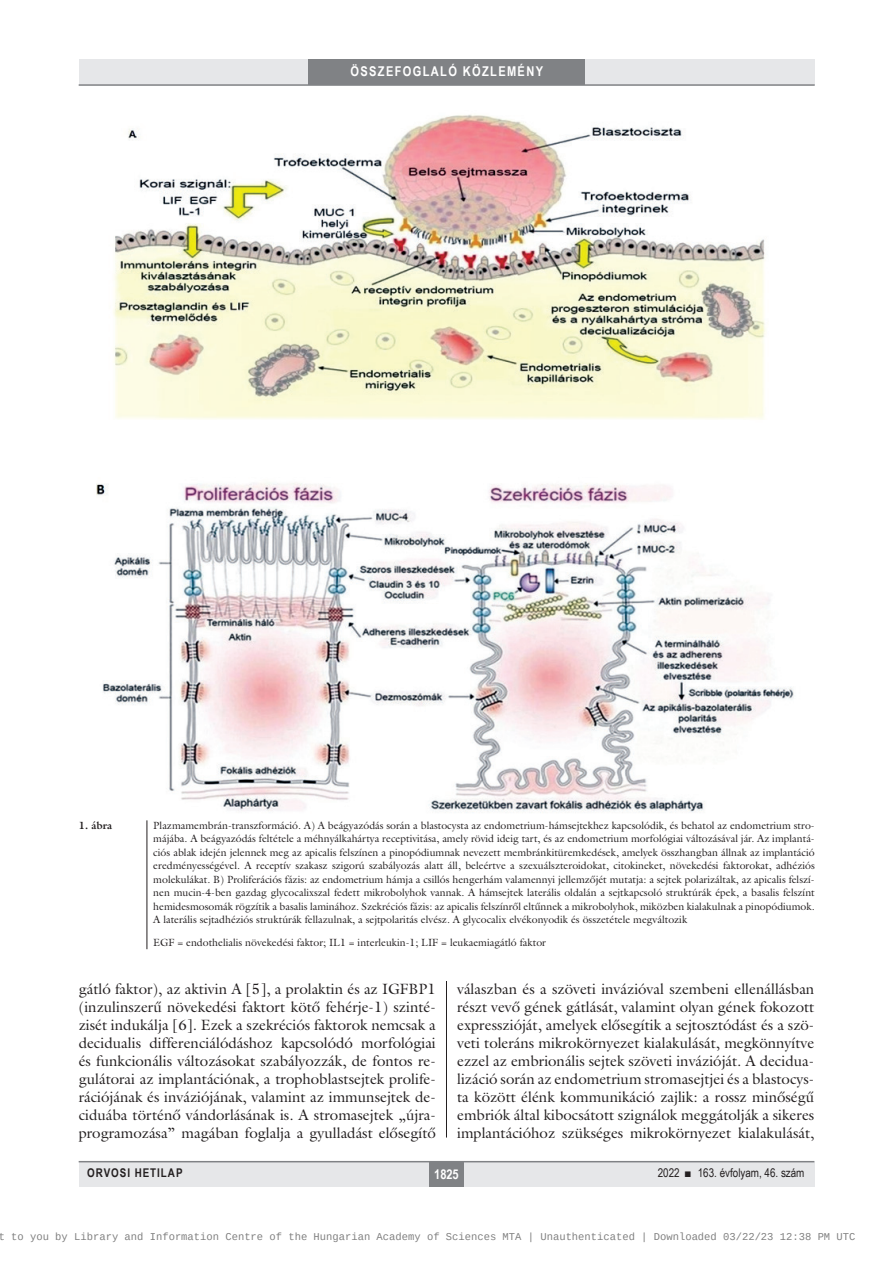
<style>
.page{position:relative;width:893px;height:1263px;background:#fff}
.page>*{position:absolute;margin:0;border:0;box-sizing:border-box;transform-origin:0 0}
.body-s{font:15px/18px "Galliard Reg";color:#231f20;text-align:justify}
.rovatcim_jo{font:700 13.5px "Arial Narrow";letter-spacing:.1em;color:#fff}
.oldalszam{font:700 13.5px "Arial Narrow";color:#fff}
.pagina{font:12px "Arial Narrow";color:#231f20}
.pagina-2{font:700 12px "Arial Narrow";letter-spacing:.08em;color:#231f20}
.kepalairas2{font:10.5px/13.5px "Galliard Reg";color:#231f20;text-align:justify}
.t1{font:10.5px "Liberation Mono";color:rgb(0 0 0/.5)}
.kepalairas1{font:700 10.5px "Galliard Reg";color:#231f20}
</style>
<div class="page">
<div style="left:79px;top:1161px;width:735px;height:25px;background:#e6e7e9"></div>
<div style="left:429px;top:1161px;width:34px;height:25px;background:#808285"></div>
<hr style="left:79px;top:1161px;width:735px;height:1px;background:#808285">
<div style="left:79px;top:60px;width:735px;height:25px;background:#e6e7e9"></div>
<div style="left:308px;top:60px;width:277px;height:25px;background:#808285"></div>
<hr style="left:79px;top:84px;width:736px;height:2px;background:#808285">
<hr style="left:446px;top:111px;width:1px;height:1026px;background:#231f20">
<div style="left:79px;top:820px;width:736px;height:161px;background:#fff"></div>
<hr style="left:147px;top:820px;width:1px;height:129px;background:#231f20">
<img style="left:96px;top:111px;width:698px;height:708px">
<p class="rovatcim_jo" style="left:350px;top:61px;width:194px">ÖSSZEFOGLALÓ KÖZLEMÉNY</p>
<p class="kepalairas1" style="left:79px;top:818px;width:35px">1. ábra</p>
<p class="kepalairas2" style="left:153px;top:818px;width:663px">Plazmamembrán-transzformáció. A) A beágyazódás során a blastocysta az endometrium-hámsejtekhez kapcsolódik, és behatol az endometrium stro&shy;májába. A beágyazódás feltétele a méhnyálkahártya receptivitása, amely rövid ideig tart, és az endometrium morfológiai változásával jár. Az implantá&shy;ciós ablak idején jelennek meg az apicalis felszínen a pinopódiumnak nevezett membránkitüremkedések, amelyek összhangban állnak az implantáció eredményességével. A receptív szakasz szigorú szabályozás alatt áll, beleértve a szexuálszteroidokat, citokineket, növekedési faktorokat, adhéziós molekulákat. B) Proliferációs fázis: az endometrium hámja a csillós hengerhám valamennyi jellemzőjét mutatja: a sejtek polarizáltak, az apicalis felszí&shy;nen mucin-4-ben gazdag glycocalixszal fedett mikrobolyhok vannak. A hámsejtek laterális oldalán a sejtkapcsoló struktúrák épek, a basalis felszínt hemidesmosomák rögzítik a basalis laminához. Szekréciós fázis: az apicalis felszínről eltűnnek a mikrobolyhok, miközben kialakulnak a pinopódiumok.<br>A laterális sejtadhéziós struktúrák fellazulnak, a sejtpolaritás elvész. A glycocalix elvékonyodik és összetétele megváltozik</p>
<p class="kepalairas2" style="left:153px;top:935px;width:394px">EGF = endothelialis növekedési faktor; IL1 = interleukin-1; LIF = leukaemiagátló faktor</p>
<p class="body-s" style="left:79px;top:979px;width:359px">gátló faktor), az aktivin A [5], a prolaktin és az IGFBP1 (inzulinszerű növekedési faktort kötő fehérje-1) szinté&shy;zisét indukálja [6]. Ezek a szekréciós faktorok nemcsak a decidualis differenciálódáshoz kapcsolódó morfológiai és funkcionális változásokat szabályozzák, de fontos re&shy;gulátorai az implantációnak, a trophoblastsejtek prolife&shy;rációjának és inváziójának, valamint az immunsejtek de&shy;ciduába történő vándorlásának is. A stromasejtek „újra&shy;programozása” magában foglalja a gyulladást elősegítő</p>
<p class="body-s" style="left:457px;top:979px;width:359px">válaszban és a szöveti invázióval szembeni ellenállásban részt vevő gének gátlását, valamint olyan gének fokozott expresszióját, amelyek elősegítik a sejtosztódást és a szö&shy;veti toleráns mikrokörnyezet kialakulását, megkönnyítve ezzel az embrionális sejtek szöveti invázióját. A decidua&shy;lizáció során az endometrium stromasejtjei és a blastocys&shy;ta között élénk kommunikáció zajlik: a rossz minőségű embriók által kibocsátott szignálok meggátolják a sikeres implantációhoz szükséges mikrokörnyezet kialakulását,</p>
<p class="pagina-2" style="left:87px;top:1164px;width:97px">ORVOSI HETILAP</p>
<p class="oldalszam" style="left:434px;top:1163px;width:26px">1825</p>
<p class="pagina" style="left:658px;top:1164px;width:148px">2022 ■ 163. évfolyam, 46. szám</p>
<p class="t1" style="left:-1px;top:1232px;width:858px">t to you by Library and Information Centre of the Hungarian Academy of Sciences MTA | Unauthenticated | Downloaded 03/22/23 12:38 PM UTC</p>
</div>
